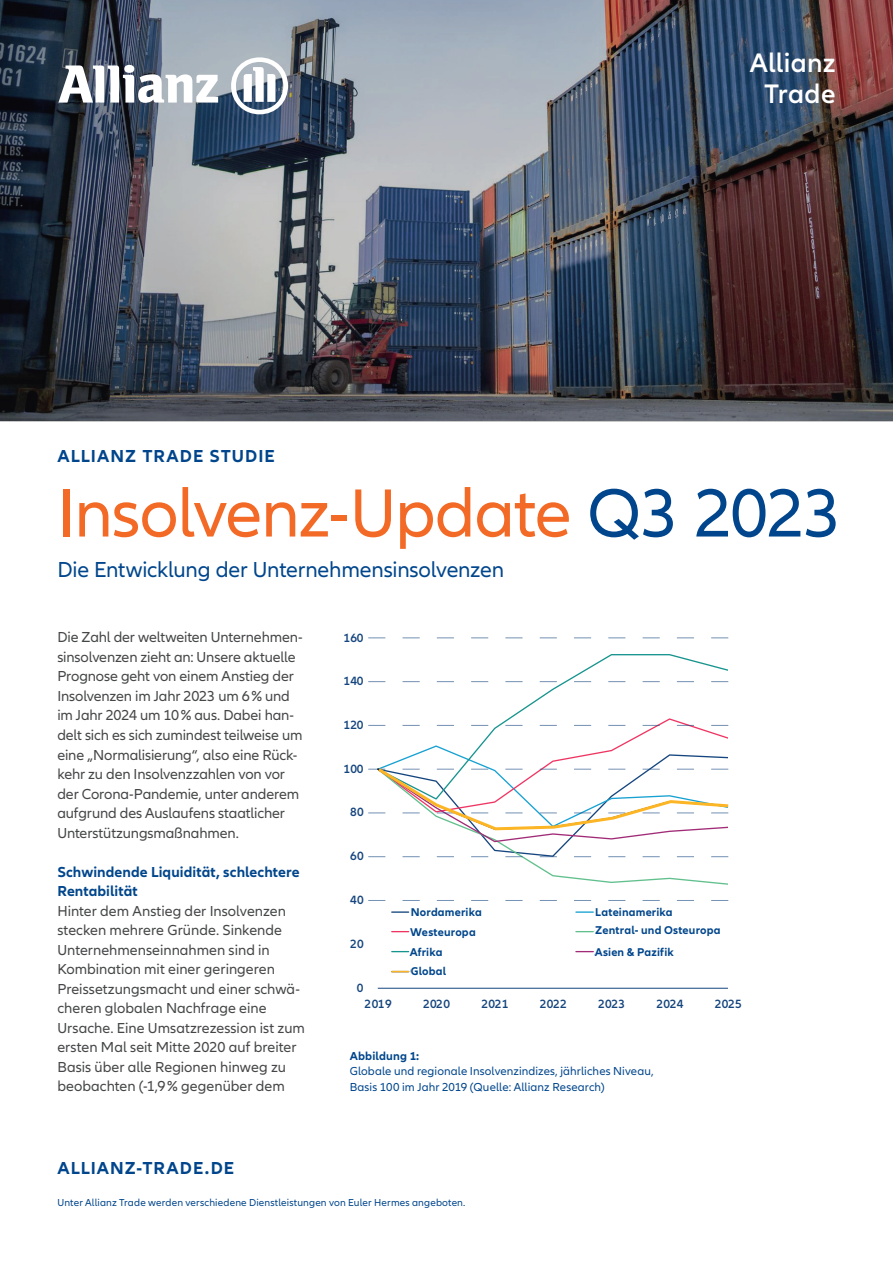
<style>
.page{position:relative;width:893px;height:1263px;background:#fff}
.page>*{position:absolute;margin:0;border:0;box-sizing:border-box;transform-origin:0 0}
.t1{font:70.5px "Allianz Neo";letter-spacing:-.015em;color:#f36a27}
.t2{font:600 27.75px/30.6px "Allianz Neo";letter-spacing:.01em;color:#fff;text-align:center}
.t3{font:22.5px "Allianz Neo";letter-spacing:-.005em;color:#01468c}
.t4{font:700 18px "Allianz Neo";letter-spacing:.06em;color:#01468c}
.t5{font:15px/19.5px "Allianz Neo";letter-spacing:-.005em;color:#454647}
.t6{font:700 15px/19.5px "Allianz Neo";letter-spacing:.005em;color:#01468c}
.t7{font:600 12.45px "Allianz Neo";letter-spacing:.005em;color:#15457e}
.t8{font:12px/15.6px "Allianz Neo";letter-spacing:.01em;color:#01468c}
.t9{font:700 12px "Allianz Neo";letter-spacing:.015em;color:#01468c}
.t10{font:700 11.7px "Allianz Neo";letter-spacing:.015em;color:#01468c}
.t11{font:10.5px "Allianz Neo";letter-spacing:.015em;color:#01468c}
.s1{color:#01468c}
</style>
<div class="page">
<hr style="left:378px;top:988px;width:350px;height:1px;background:#15457e">
<svg style="left:377px;top:654px;width:351px;height:64px"></svg>
<svg style="left:392px;top:911px;width:17px;height:2px"></svg>
<svg style="left:576px;top:911px;width:17px;height:2px"></svg>
<svg style="left:392px;top:931px;width:17px;height:1px"></svg>
<svg style="left:576px;top:931px;width:17px;height:1px"></svg>
<svg style="left:392px;top:951px;width:17px;height:1px"></svg>
<svg style="left:576px;top:951px;width:17px;height:1px"></svg>
<img style="left:0;top:0;width:893px;height:422px">
<svg style="left:368px;top:681px;width:360px;height:1px"></svg>
<svg style="left:368px;top:637px;width:360px;height:1px"></svg>
<svg style="left:368px;top:900px;width:360px;height:1px"></svg>
<svg style="left:368px;top:718px;width:361px;height:167px"></svg>
<svg style="left:392px;top:971px;width:17px;height:1px"></svg>
<svg style="left:58px;top:65px;width:160px;height:38px"></svg>
<svg style="left:231px;top:57px;width:57px;height:57px"></svg>
<p class="t4" style="left:58px;top:445px;width:219px">ALLIANZ TRADE STUDIE</p>
<h2 class="t2" style="left:750px;top:48px;width:87px">Allianz<br>Trade</h2>
<h1 class="t1" style="left:57px;top:473px;width:786px">Insolvenz-Update <span class="s1">Q3 2023</span></h1>
<h3 class="t3" style="left:57px;top:556px;width:448px">Die Entwicklung der Unternehmensinsolvenzen</h3>
<p class="t5" style="left:57px;top:628px;width:247px">Die Zahl der weltweiten Unternehmen&shy;sinsolvenzen zieht an: Unsere aktuelle Prognose geht von einem Anstieg der Insolvenzen im Jahr 2023 um 6% und im Jahr 2024 um 10% aus. Dabei han&shy;delt sich es sich zumindest teilweise um eine „Normalisierung“, also eine Rück&shy;kehr zu den Insolvenzzahlen von vor der Corona-Pandemie, unter anderem aufgrund des Auslaufens staatlicher Unterstützungsmaßnahmen.</p>
<p class="t6" style="left:57px;top:862px;width:244px">Schwindende Liquidität, schlechtere<br>Rentabilität</p>
<p class="t5" style="left:57px;top:901px;width:249px">Hinter dem Anstieg der Insolvenzen stecken mehrere Gründe. Sinkende Unternehmenseinnahmen sind in Kombination mit einer geringeren Preissetzungsmacht und einer schwä&shy;cheren globalen Nachfrage eine Ursache. Eine Umsatzrezession ist zum ersten Mal seit Mitte 2020 auf breiter Basis über alle Regionen hinweg zu beobachten (-1,9% gegenüber dem</p>
<p class="t7" style="left:344px;top:630px;width:21px">160</p>
<p class="t7" style="left:344px;top:674px;width:21px">140</p>
<p class="t7" style="left:344px;top:718px;width:21px">120</p>
<p class="t7" style="left:344px;top:762px;width:21px">100</p>
<p class="t7" style="left:350px;top:805px;width:15px">80</p>
<p class="t7" style="left:350px;top:849px;width:15px">60</p>
<p class="t7" style="left:350px;top:892px;width:15px">40</p>
<p class="t7" style="left:350px;top:936px;width:15px">20</p>
<p class="t7" style="left:357px;top:980px;width:8px">0</p>
<p class="t7" style="left:410px;top:904px;width:81px">North America</p>
<p class="t7" style="left:595px;top:904px;width:77px">Latin America</p>
<p class="t7" style="left:410px;top:924px;width:90px">Western Europe</p>
<p class="t7" style="left:595px;top:924px;width:138px">Central &amp; Eastern Europe</p>
<p class="t7" style="left:410px;top:944px;width:34px">Africa</p>
<p class="t7" style="left:595px;top:944px;width:65px">Asia-Pacific</p>
<p class="t7" style="left:410px;top:963px;width:38px">Global</p>
<p class="t10" style="left:411px;top:905px;width:73px">Nordamerika</p>
<p class="t10" style="left:595px;top:905px;width:79px">Lateinamerika</p>
<p class="t10" style="left:410px;top:945px;width:34px">Afrika</p>
<p class="t10" style="left:595px;top:945px;width:81px">Asien &amp; Pazifik</p>
<p class="t10" style="left:410px;top:925px;width:67px">Westeuropa</p>
<p class="t10" style="left:595px;top:924px;width:127px">Zentral- und Osteuropa</p>
<p class="t10" style="left:411px;top:964px;width:37px">Global</p>
<p class="t7" style="left:365px;top:996px;width:29px">2019</p>
<p class="t7" style="left:423px;top:996px;width:29px">2020</p>
<p class="t7" style="left:481px;top:996px;width:29px">2021</p>
<p class="t7" style="left:540px;top:996px;width:29px">2022</p>
<p class="t7" style="left:598px;top:996px;width:29px">2023</p>
<p class="t7" style="left:656px;top:996px;width:29px">2024</p>
<p class="t7" style="left:715px;top:996px;width:29px">2025</p>
<p class="t9" style="left:350px;top:1049px;width:71px">Abbildung 1:</p>
<p class="t8" style="left:350px;top:1064px;width:305px">Globale und regionale Insolvenzindizes, jährliches Niveau,<br>Basis 100 im Jahr 2019 (Quelle: Allianz Research)</p>
<p class="t4" style="left:57px;top:1157px;width:178px">ALLIANZ-TRADE.DE</p>
<p class="t11" style="left:57px;top:1196px;width:410px">Unter Allianz Trade werden verschiedene Dienstleistungen von Euler Hermes angeboten.</p>
</div>
